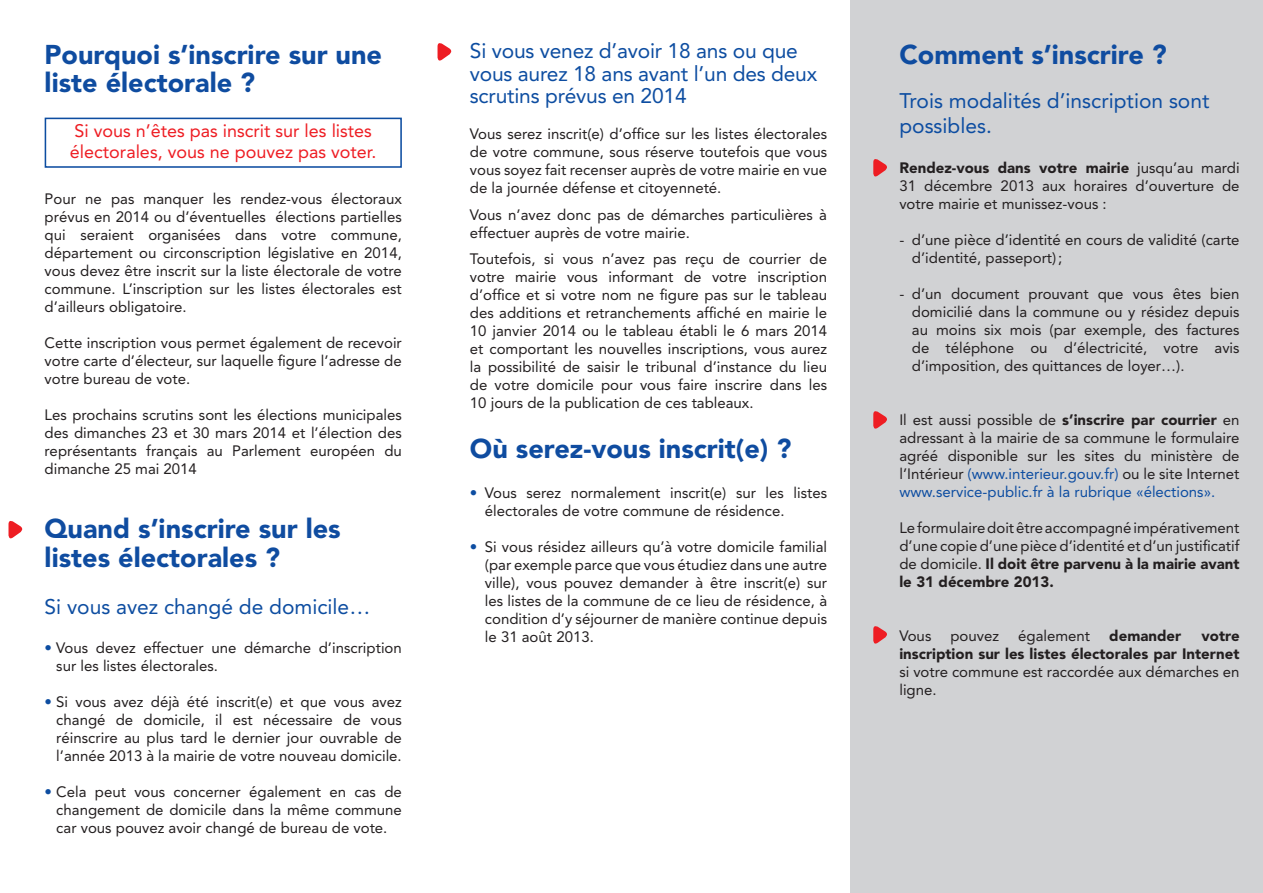
<style>
.page{position:relative;width:1263px;height:893px;background:#fff}
.page>*{position:absolute;margin:0;border:0;box-sizing:border-box;transform-origin:0 0}
.titre{font:900 27px/28.5px "Avenir";color:#0f4ca0}
.sous-titres{font:21px/22.5px "Avenir";letter-spacing:-.01em;color:#0d4da1}
.t1{font:18px/21.6px "Avenir";color:#ee1d23}
.textes{font:15px/18px "Avenir";color:#231f20;text-align:justify}
.textes-2{font:900 15px/18px "Avenir";color:#231f20;text-align:justify}
.s1{color:#0d4da1}
.s2{font-weight:900}
.s3{font-weight:400}
</style>
<div class="page">
<div style="left:850px;top:0;width:413px;height:893px;background:#d1d2d4"></div>
<div style="left:45px;top:118px;width:357px;height:50px;border:2px solid #0d4da1"></div>
<svg style="left:9px;top:521px;width:13px;height:17px"></svg>
<svg style="left:873px;top:159px;width:14px;height:17px"></svg>
<svg style="left:873px;top:411px;width:14px;height:18px"></svg>
<svg style="left:873px;top:626px;width:14px;height:18px"></svg>
<svg style="left:437px;top:43px;width:14px;height:18px"></svg>
<p class="titre" style="left:45px;top:40px;width:339px">Pourquoi s’inscrire sur une liste électorale ?</p>
<p class="t1" style="left:70px;top:120px;width:308px">Si vous n’êtes pas inscrit sur les listes électorales, vous ne pouvez pas voter.</p>
<p class="textes" style="left:45px;top:190px;width:359px">Pour ne pas manquer les rendez-vous électoraux prévus en 2014 ou d’éventuelles élections partielles qui seraient organisées dans votre commune, département ou circonscription législative en 2014, vous devez être inscrit sur la liste électorale de votre commune. L’inscription sur les listes électorales est d’ailleurs obligatoire.</p>
<p class="textes" style="left:45px;top:334px;width:359px">Cette inscription vous permet également de recevoir votre carte d’électeur, sur laquelle figure l’adresse de votre bureau de vote.</p>
<p class="textes" style="left:45px;top:406px;width:359px">Les prochains scrutins sont les élections municipales des dimanches 23 et 30 mars 2014 et l’élection des représentants français au Parlement européen du dimanche 25 mai 2014</p>
<p class="titre" style="left:45px;top:515px;width:298px">Quand s’inscrire sur les listes électorales ?</p>
<p class="sous-titres" style="left:45px;top:595px;width:327px">Si vous avez changé de domicile…</p>
<p class="textes" style="left:56px;top:639px;width:347px;text-indent:-12px"><span class="s1">•</span> Vous devez effectuer une démarche d’inscription sur les listes électorales.</p>
<p class="textes" style="left:56px;top:693px;width:347px;text-indent:-12px"><span class="s1">•</span> Si vous avez déjà été inscrit(e) et que vous avez changé de domicile, il est nécessaire de vous réinscrire au plus tard le dernier jour ouvrable de l’année 2013 à la mairie de votre nouveau domicile.</p>
<p class="textes" style="left:56px;top:783px;width:347px;text-indent:-12px"><span class="s1">•</span> Cela peut vous concerner également en cas de changement de domicile dans la même commune car vous pouvez avoir changé de bureau de vote.</p>
<p class="sous-titres" style="left:470px;top:40px;width:349px">Si vous venez d’avoir 18 ans ou que vous aurez 18 ans avant l’un des deux scrutins prévus en 2014</p>
<p class="textes" style="left:470px;top:125px;width:359px">Vous serez inscrit(e) d’office sur les listes électorales de votre commune, sous réserve toutefois que vous vous soyez fait recenser auprès de votre mairie en vue de la journée défense et citoyenneté.</p>
<p class="textes" style="left:470px;top:206px;width:359px">Vous n’avez donc pas de démarches particulières à effectuer auprès de votre mairie.</p>
<p class="textes" style="left:470px;top:250px;width:359px">Toutefois, si vous n’avez pas reçu de courrier de votre mairie vous informant de votre inscription d’office et si votre nom ne figure pas sur le tableau des additions et retranchements affiché en mairie le 10 janvier 2014 ou le tableau établi le 6 mars 2014 et comportant les nouvelles inscriptions, vous aurez la possibilité de saisir le tribunal d’instance du lieu de votre domicile pour vous faire inscrire dans les 10 jours de la publication de ces tableaux.</p>
<p class="titre" style="left:470px;top:435px;width:323px">Où serez-vous inscrit(e) ?</p>
<p class="textes" style="left:485px;top:484px;width:344px;text-indent:-15px"><span class="s1">•</span> Vous serez normalement inscrit(e) sur les listes électorales de votre commune de résidence.</p>
<p class="textes" style="left:485px;top:538px;width:344px;text-indent:-15px"><span class="s1">•</span> Si vous résidez ailleurs qu’à votre domicile familial (par exemple parce que vous étudiez dans une autre ville), vous pouvez demander à être inscrit(e) sur les listes de la commune de ce lieu de résidence, à condition d’y séjourner de manière continue depuis le 31 août 2013.</p>
<p class="titre" style="left:899px;top:40px;width:269px">Comment s’inscrire ?</p>
<p class="sous-titres" style="left:899px;top:88px;width:312px;line-height:25.2px">Trois modalités d’inscription sont possibles.</p>
<p class="textes" style="left:899px;top:159px;width:342px"><span class="s2">Rendez-vous dans votre mairie</span> jusqu’au mardi 31 décembre 2013 aux horaires d’ouverture de votre mairie et munissez-vous :</p>
<p class="textes" style="left:912px;top:231px;width:329px;text-indent:-12px">- d’une pièce d’identité en cours de validité (carte d’identité, passeport);</p>
<p class="textes" style="left:912px;top:285px;width:329px;text-indent:-12px">- d’un document prouvant que vous êtes bien domicilié dans la commune ou y résidez depuis au moins six mois (par exemple, des factures de téléphone ou d’électricité, votre avis d’imposition, des quittances de loyer…).</p>
<p class="textes" style="left:899px;top:411px;width:342px">Il est aussi possible de <span class="s2">s’inscrire par courrier</span> en adressant à la mairie de sa commune le formulaire agréé disponible sur les sites du ministère de l’Intérieur <span class="s1">(www.interieur.gouv.fr)</span> ou le site Internet <span class="s1">www.service-public.fr à la rubrique «élections».</span></p>
<p class="textes" style="left:899px;top:519px;width:342px">Le formulaire doit être accompagné impérativement d’une copie d’une pièce d’identité et d’un justificatif de domicile. <span class="s2">Il doit être parvenu à la mairie avant le 31 décembre 2013.</span></p>
<p class="textes" style="left:899px;top:627px;width:33px">Vous</p>
<p class="textes" style="left:950px;top:627px;width:50px">pouvez</p>
<p class="textes" style="left:1018px;top:627px;width:73px">également</p>
<p class="textes-2" style="left:1109px;top:627px;width:73px">demander</p>
<p class="textes-2" style="left:899px;top:627px;width:342px;text-indent:302px">votre inscription sur les listes électorales par Internet <span class="s3">si votre commune est raccordée aux démarches en ligne.</span></p>
</div>
